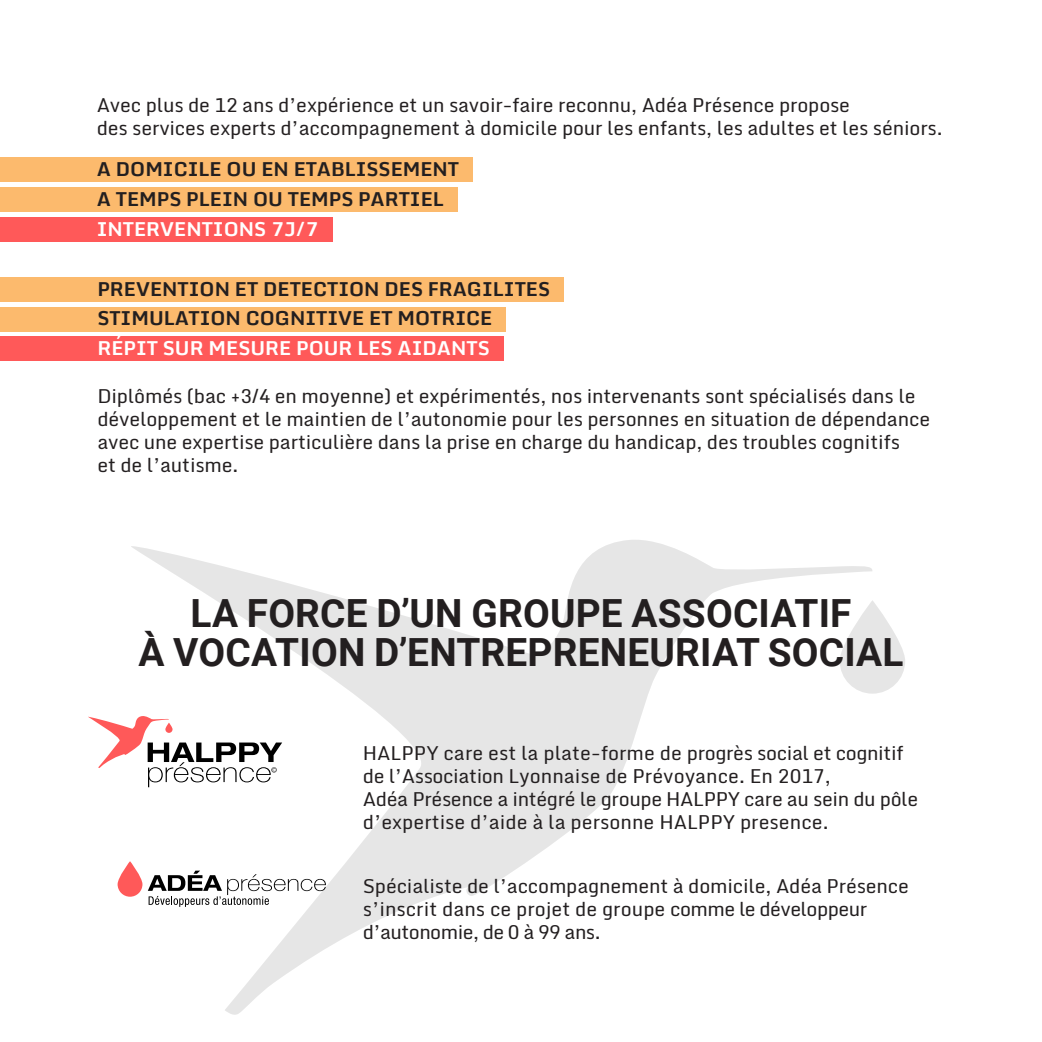
<style>
.page{position:relative;width:1042px;height:1042px;background:#fff}
.page>*{position:absolute;margin:0;border:0;box-sizing:border-box;transform-origin:0 0}
.TITRES{font:700 38.85px "Roboto";letter-spacing:.005em;color:#231f20}
.textes{font:19.25px/23.1px "Monda";letter-spacing:-.01em;color:#231f20}
.pathologies{font:700 19.25px "Monda";color:#231f20}
.pathologies-2{font:700 19.25px "Monda";color:#fff}
</style>
<div class="page">
<svg style="left:127px;top:540px;width:745px;height:475px"></svg>
<svg style="left:839px;top:600px;width:66px;height:94px;fill:#e6e6e6"></svg>
<svg style="left:88px;top:716px;width:194px;height:71px"></svg>
<svg style="left:118px;top:861px;width:24px;height:35px"></svg>
<svg style="left:148px;top:870px;width:178px;height:37px"></svg>
<div style="left:0;top:277px;width:564px;height:25px;background:#fcba6d"></div>
<div style="left:0;top:307px;width:506px;height:24px;background:#fcba6d"></div>
<div style="left:0;top:336px;width:503px;height:25px;background:#ff5959"></div>
<div style="left:0;top:157px;width:473px;height:25px;background:#fcba6d"></div>
<div style="left:0;top:217px;width:332px;height:25px;background:#ff5959"></div>
<div style="left:0;top:187px;width:457px;height:25px;background:#fcba6d"></div>
<p class="textes" style="left:97px;top:94px;width:755px">Avec plus de 12 ans d’expérience et un savoir-faire reconnu, Adéa Présence propose</p>
<p class="textes" style="left:97px;top:117px;width:847px">des services experts d’accompagnement à domicile pour les enfants, les adultes et les séniors.</p>
<p class="pathologies" style="left:97px;top:153px;width:364px">A DOMICILE OU EN ETABLISSEMENT</p>
<p class="pathologies" style="left:97px;top:183px;width:349px">A TEMPS PLEIN OU TEMPS PARTIEL</p>
<p class="pathologies-2" style="left:97px;top:213px;width:224px">INTERVENTIONS 7J/7</p>
<p class="pathologies" style="left:97px;top:272px;width:454px">PREVENTION ET DETECTION DES FRAGILITES</p>
<p class="pathologies" style="left:97px;top:302px;width:396px">STIMULATION COGNITIVE ET MOTRICE</p>
<p class="pathologies-2" style="left:97px;top:332px;width:394px">RÉPIT SUR MESURE POUR LES AIDANTS</p>
<p class="textes" style="left:97px;top:385px;width:820px">Diplômés (bac +3/4 en moyenne) et expérimentés, nos intervenants sont spécialisés dans le</p>
<p class="textes" style="left:97px;top:408px;width:834px">développement et le maintien de l’autonomie pour les personnes en situation de dépendance</p>
<p class="textes" style="left:97px;top:431px;width:804px">avec une expertise particulière dans la prise en charge du handicap, des troubles cognitifs</p>
<p class="textes" style="left:97px;top:454px;width:143px">et de l’autisme.</p>
<p class="TITRES" style="left:190px;top:586px;width:662px">LA FORCE D’UN GROUPE ASSOCIATIF</p>
<p class="TITRES" style="left:138px;top:625px;width:766px">À VOCATION D’ENTREPRENEURIAT SOCIAL</p>
<p class="textes" style="left:363px;top:742px;width:542px">HALPPY care est la plate-forme de progrès social et cognitif</p>
<p class="textes" style="left:363px;top:765px;width:469px">de l’Association Lyonnaise de Prévoyance. En 2017,</p>
<p class="textes" style="left:363px;top:788px;width:557px">Adéa Présence a intégré le groupe HALPPY care au sein du pôle d’expertise d’aide à la personne HALPPY presence.</p>
<p class="textes" style="left:363px;top:875px;width:547px">Spécialiste de l’accompagnement à domicile, Adéa Présence s’inscrit dans ce projet de groupe comme le développeur d’autonomie, de 0 à 99 ans.</p>
</div>
